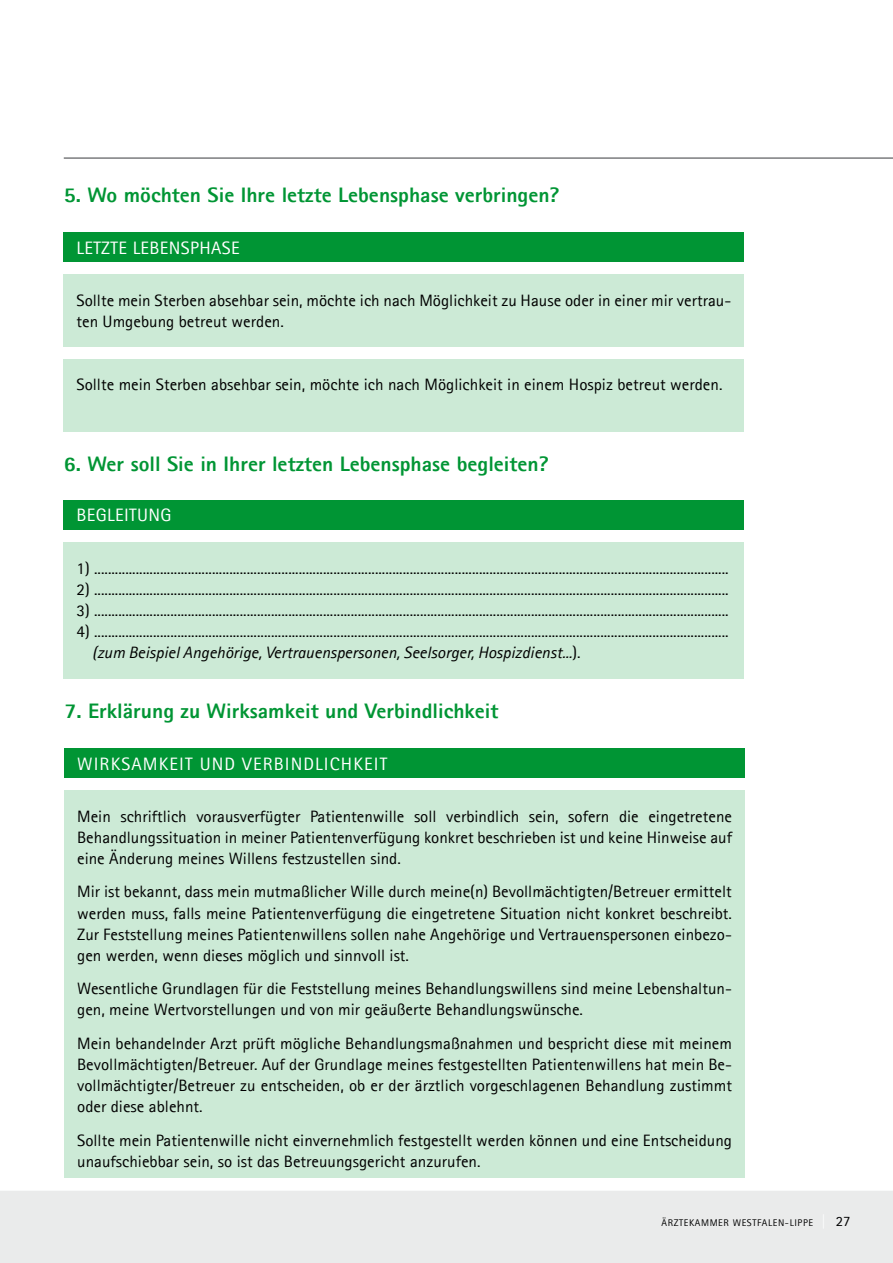
<style>
.page{position:relative;width:893px;height:1263px;background:#fff}
.page>*{position:absolute;margin:0;border:0;box-sizing:border-box;transform-origin:0 0}
.t1{font:800 21px "Agfa Rotis Sans Serif";color:#009534}
.t2{font:18px "Agfa Rotis Sans Serif";letter-spacing:.06em;color:#fff}
.t3{font:18px "Agfa Rotis Sans Serif";letter-spacing:.02em;color:#fff}
.t4{font:16.5px/21px "Agfa Rotis Sans Serif";color:#000}
.t5{font:9.75px "Agfa Rotis Sans Serif";letter-spacing:.06em;color:#000}
.s1{font-style:italic}
.s2{font-size:14.25px;color:#fff}
.s3{font-size:14.25px}
</style>
<div class="page">
<hr style="left:64px;top:157px;width:829px;height:2px;background:#7b7c7e">
<div style="left:0;top:1191px;width:893px;height:72px;background:#eaebeb"></div>
<div style="left:64px;top:790px;width:681px;height:388px;background:#ccead6"></div>
<div style="left:64px;top:359px;width:680px;height:72px;background:#ccead6"></div>
<div style="left:64px;top:274px;width:680px;height:72px;background:#ccead6"></div>
<div style="left:64px;top:232px;width:680px;height:30px;background:#009534"></div>
<div style="left:64px;top:748px;width:681px;height:29px;background:#009534"></div>
<div style="left:64px;top:542px;width:680px;height:136px;background:#ccead6"></div>
<div style="left:64px;top:500px;width:680px;height:30px;background:#009534"></div>
<p class="t1" style="left:64px;top:181px;width:497px">5. Wo möchten Sie Ihre letzte Lebensphase verbringen?</p>
<p class="t3" style="left:77px;top:237px;width:165px">Letzte lebensphase</p>
<p class="t4" style="left:77px;top:289px;width:656px">Sollte mein Sterben absehbar sein, möchte ich nach Möglichkeit zu Hause oder in einer mir vertrau&shy;ten Umgebung betreut werden.</p>
<p class="t4" style="left:77px;top:374px;width:647px">Sollte mein Sterben absehbar sein, möchte ich nach Möglichkeit in einem Hospiz betreut werden.</p>
<p class="t1" style="left:64px;top:450px;width:487px">6. Wer soll Sie in Ihrer letzten Lebensphase begleiten?</p>
<p class="t2" style="left:77px;top:505px;width:94px">begleitu ng</p>
<p class="t4" style="left:77px;top:557px;width:654px">1) .......................................................................................................................................................................................</p>
<p class="t4" style="left:77px;top:578px;width:654px">2) .......................................................................................................................................................................................</p>
<p class="t4" style="left:77px;top:599px;width:654px">3) .......................................................................................................................................................................................</p>
<p class="t4" style="left:92px;top:620px;width:638px;text-indent:-16px">4) ....................................................................................................................................................................................... <span class="s1">(zum Beispiel Angehörige, Vertrauenspersonen, Seelsorger, Hospizdienst...</span>).</p>
<p class="t1" style="left:64px;top:697px;width:436px">7. Erklärung zu Wirksamkeit und Verbindlichkeit</p>
<p class="t2" style="left:77px;top:753px;width:312px">wirksamkeit u nd verbindlich keit</p>
<p class="t4" style="left:77px;top:805px;width:657px;text-align:justify">Mein schriftlich vorausverfügter Patientenwille soll verbindlich sein, sofern die eingetretene Behandlungssituation in meiner Patientenverfügung konkret beschrieben ist und keine Hinweise auf eine Änderung meines Willens festzustellen sind.</p>
<p class="t4" style="left:77px;top:881px;width:656px;text-align:justify">M ir ist bekannt, dass mein mutmaßlicher Wille durch meine(n) Bevollmächtigten/Betreuer ermittelt werden muss, falls meine Patientenverfügung die eingetretene Situation nicht konkret beschreibt.<br>Zur Feststellung meines Patientenwillens sollen nahe Angehörige und Vertrauenspersonen einbezo&shy;gen werden, wenn dieses möglich und sinnvoll ist.</p>
<p class="t4" style="left:77px;top:978px;width:656px">Wesentliche Grundlagen für die Feststellung meines Behandlungswillens sind meine Lebenshaltun&shy;gen, meine Wertvorstellungen und von mir geäußerte Behandlungswünsche.</p>
<p class="t4" style="left:77px;top:1033px;width:656px;text-align:justify">Mein behandelnder Arzt prüft mögliche Behandlungsmaßnahmen und bespricht diese mit meinem Bevollmächtigten/Betreuer. Auf der Grundlage meines festgestellten Patientenwillens hat mein Be&shy;vollmächtigter/Betreuer zu entscheiden, ob er der ärztlich vorgeschlagenen Behandlung zustimmt oder diese ablehnt.</p>
<p class="t4" style="left:77px;top:1129px;width:656px">Sollte mein Patientenwille nicht einvernehmlich festgestellt werden können und eine Entscheidung unaufschiebbar sein, so ist das Betreuungsgericht anzurufen.</p>
<p class="t5" style="left:661px;top:1217px;width:190px">Ärztekammer Westfalen-Lippe <span class="s2">|</span> <span class="s3">27</span></p>
</div>
